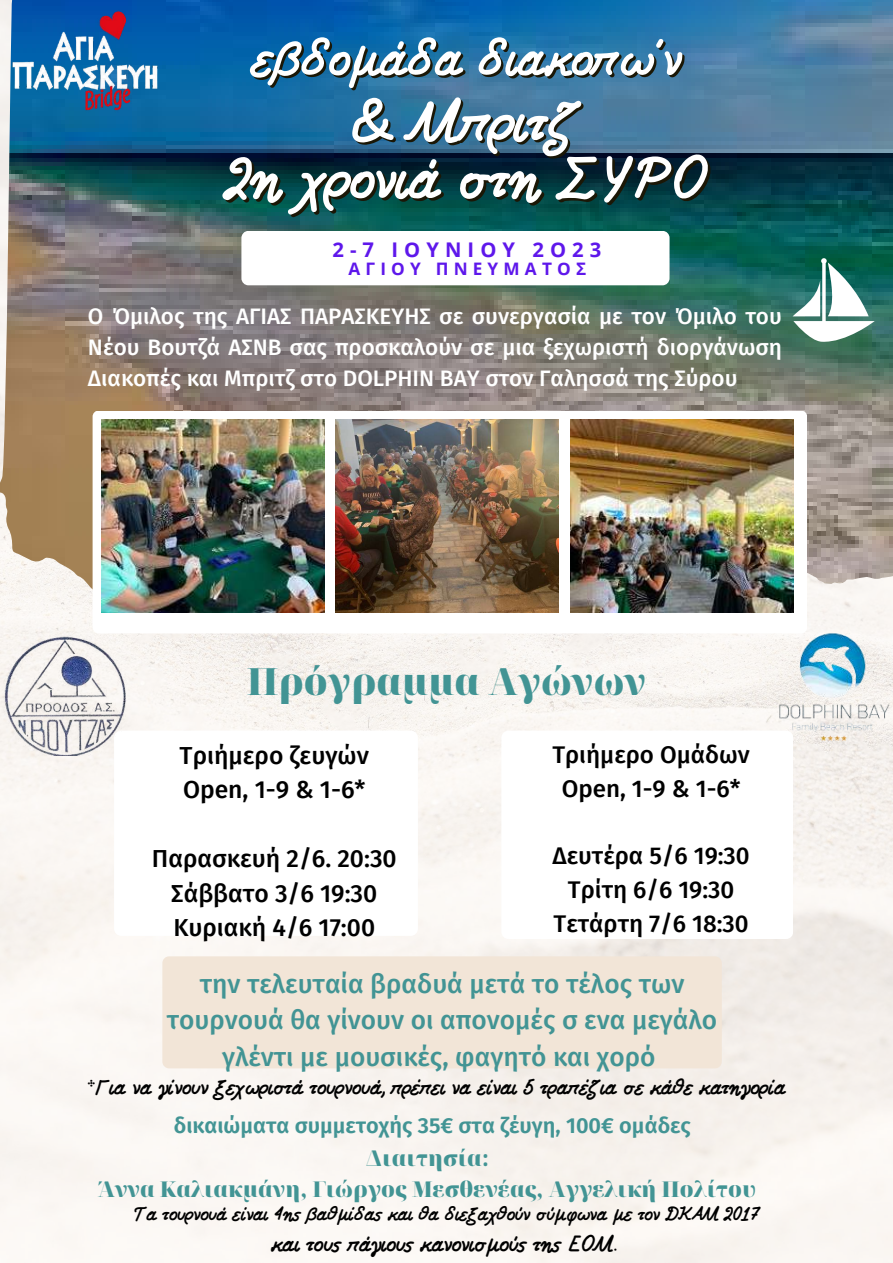
<style>
.page{position:relative;width:893px;height:1263px;background:#fff}
.page>*{position:absolute;margin:0;border:0;box-sizing:border-box;transform-origin:0 0}
.t1{font:italic 59.25px "Aka Acid GR Fat";color:#fff}
.t2{font:italic 51.75px "Aka Acid GR Fat";color:#fff}
.t3{font:900 37.5px "Noto Serif Display";color:#429494}
.t4{font:500 26.25px/36.6px "Fira Sans";color:#429494;text-align:center}
.t5{font:500 24.67px/34.5px "Fira Sans";color:#000}
.t6{font:500 24.15px/33.8px "Fira Sans";color:#000;text-align:center}
.t7{font:italic 22.5px "Aka Acid GR Fat";color:#000}
.t8{font:500 22.42px/30.9px "Fira Sans";color:#fff;text-align:justify}
.t9{font:italic 21.75px "Aka Acid GR Fat";color:#000}
.t10{font:900 21.75px/30.4px "Noto Serif Display";color:#429494;text-align:center}
.t11{font:600 21.75px "Fira Sans";color:#429494}
.t12{font:700 20.17px "Open Sans";letter-spacing:.3em;color:#5e17eb}
.t13{font:italic 19.5px "Aka Acid GR Fat";color:#000}
.t14{font:700 17.25px "Open Sans";letter-spacing:.3em;color:#5e17eb}
</style>
<div class="page">
<img style="left:0;top:0;width:893px;height:1263px">
<img style="left:208px;top:0;width:685px;height:518px">
<div style="left:93px;top:410px;width:714px;height:223px;background:#fff;border-radius:6px"></div>
<div style="left:114px;top:730px;width:304px;height:206px;background:#fff;border-radius:7px"></div>
<div style="left:501px;top:730px;width:292px;height:209px;background:#fff;border-radius:7px"></div>
<img style="left:101px;top:419px;width:224px;height:194px">
<img style="left:335px;top:419px;width:224px;height:194px">
<img style="left:570px;top:419px;width:223px;height:194px">
<div style="left:241px;top:231px;width:428px;height:54px;background:#fff;border-radius:7px"></div>
<svg style="left:792px;top:258px;width:82px;height:85px"></svg>
<img style="left:8px;top:3px;width:155px;height:119px">
<img style="left:4px;top:633px;width:122px;height:122px">
<img style="left:764px;top:618px;width:129px;height:126px">
<div style="left:162px;top:956px;width:560px;height:112px;background:#f2e5d7;border-radius:7px"></div>
<h2 class="t2" style="left:252px;top:33px;width:431px">εβδομάδα διακοπω΄ν</h2>
<h1 class="t1" style="left:353px;top:93px;width:228px">&amp; Μπριτζ</h1>
<h1 class="t1" style="left:227px;top:150px;width:482px">2η χρονιά στη ΣΥΡΟ</h1>
<p class="t12" style="left:332px;top:236px;width:270px">2-7 ΙΟΥΝΙΟΥ 2O23</p>
<p class="t14" style="left:348px;top:256px;width:239px">ΑΓΙΟΥ ΠΝΕΥΜΑΤΟΣ</p>
<p class="t8" style="left:88px;top:301px;width:695px">O Όμιλος της ΑΓΙΑΣ ΠΑΡΑΣΚΕΥΗΣ σε συνεργασία με τον Όμιλο του Νέου Βουτζά ΑΣΝΒ σας προσκαλούν σε μια ξεχωριστή διοργάνωση Διακοπές και Μπριτζ στο DOLPHIN BAY στον Γαλησσά της Σύρου</p>
<h3 class="t3" style="left:247px;top:655px;width:401px">Πρόγραμμα Αγώνων</h3>
<p class="t5" style="left:180px;top:738px;width:191px">Τριήμερο ζευγών<br>Open, 1-9 &amp; 1-6*</p>
<p class="t6" style="left:552px;top:738px;width:199px">Τριήμερο Ομάδων<br>Open, 1-9 &amp; 1-6*</p>
<p class="t5" style="left:152px;top:842px;width:246px;text-align:center">Παρασκευή 2/6. 20:30<br>Σάββατο 3/6 19:30<br>Κυριακή 4/6 17:00</p>
<p class="t6" style="left:552px;top:839px;width:199px">Δευτέρα 5/6 19:30<br>Τρίτη 6/6 19:30<br>Τετάρτη 7/6 18:30</p>
<p class="t4" style="left:167px;top:965px;width:552px">την τελευταία βραδυά μετά το τέλος των τουρνουά θα γίνουν οι απονομές σ ενα μεγάλο γλέντι με μουσικές, φαγητό και χορό</p>
<p class="t9" style="left:85px;top:1076px;width:702px">*Για να γίνουν ξεχωριστά τουρνουά, πρέπει να είναι 5 τραπέζια σε κάθε κατηγορία</p>
<p class="t11" style="left:174px;top:1112px;width:518px">δικαιώματα συμμετοχής 35€ στα ζέυγη, 100€ ομάδες</p>
<p class="t10" style="left:98px;top:1143px;width:660px">Διαιτησία:<br>Άννα Καλιακμάνη, Γιώργος Μεσθενέας, Αγγελική Πολίτου</p>
<p class="t13" style="left:134px;top:1205px;width:627px">Τα τουρνουά είναι 4ης βαθμίδας και θα διεξαχθούν σύμφωνα με τον ΔΚΑΜ 2017</p>
<p class="t7" style="left:271px;top:1233px;width:346px">και τους πάγιους κανονισμούς της ΕΟΜ.</p>
</div>
